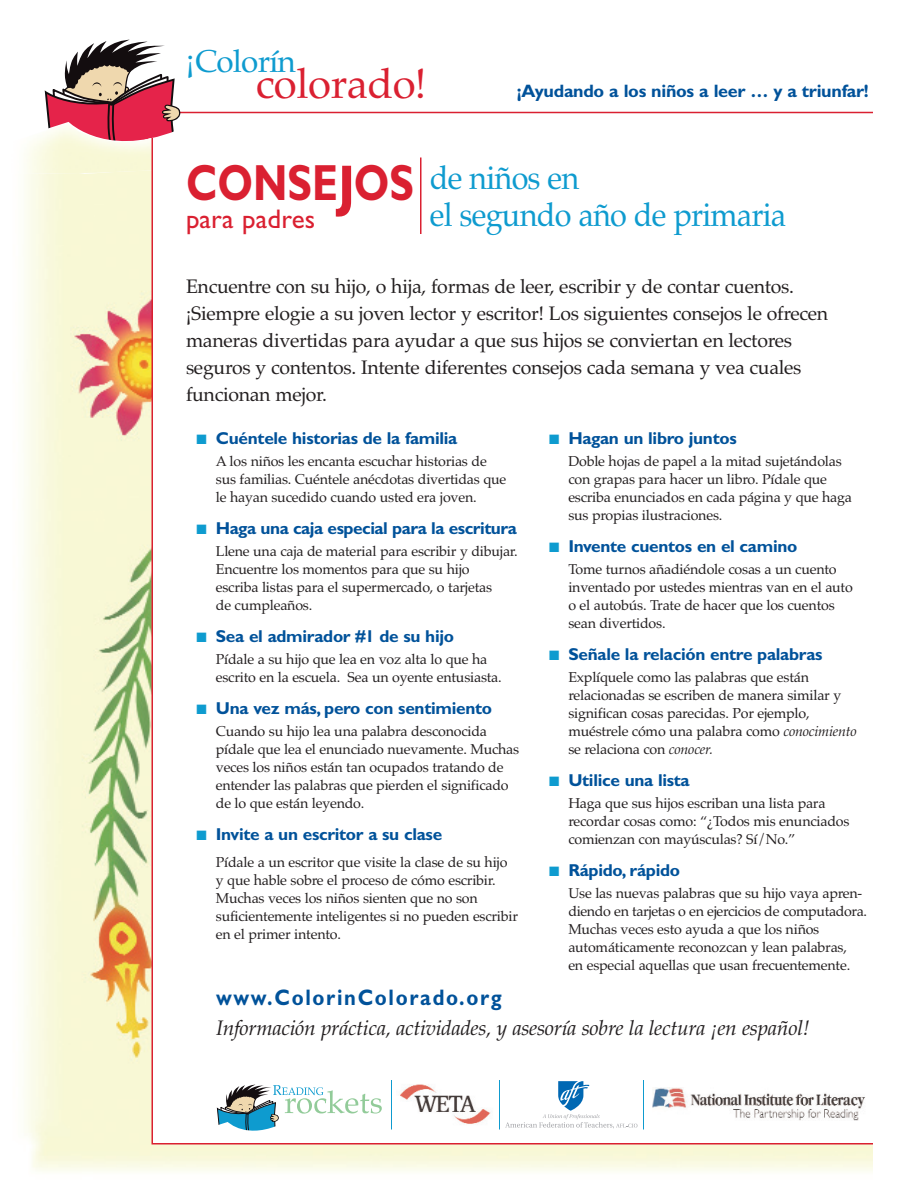
<style>
.page{position:relative;width:918px;height:1188px;background:#fff}
.page>*{position:absolute;margin:0;border:0;box-sizing:border-box;transform-origin:0 0}
.t1{font:700 51px "Gill Sans";color:#da2031;scale:.8 1}
.t2{font:42px "Palatino";letter-spacing:-.01em;color:#da2031}
.t3{font:33px/37.5px "Palatino";letter-spacing:-.025em;color:#0e9bcf;scale:.93 1}
.t4{font:31.5px "Palatino";letter-spacing:-.025em;color:#0e9bcf}
.t5{font:27px "Gill Sans";letter-spacing:.005em;color:#da2031}
.t6{font:700 22.5px "Gill Sans";letter-spacing:.085em;color:#01529a;scale:.9 1}
.t7{font:italic 21px "Palatino";letter-spacing:-.015em;color:#231f20}
.t8{font:19.5px/27px "Palatino";letter-spacing:-.015em;color:#231f20}
.t9{font:700 18px "Gill Sans";letter-spacing:-.015em;color:#01529a}
.t10{font:700 17.25px "Gill Sans";letter-spacing:-.015em;color:#01529a}
.t11{font:14.25px/18px "Palatino";letter-spacing:-.015em;color:#231f20}
.s1{color:#0e9bcf}
.s2{font-style:italic}
</style>
<div class="page">
<img style="left:24px;top:180px;width:849px;height:992px">
<div style="left:153px;top:112px;width:765px;height:1031px;background:#fff"></div>
<img style="left:400px;top:1084px;width:91px;height:40px">
<svg style="left:505px;top:1081px;width:132px;height:48px"></svg>
<img style="left:652px;top:1088px;width:213px;height:32px">
<svg style="left:216px;top:1084px;width:166px;height:47px"></svg>
<hr style="left:391px;top:1080px;width:1px;height:50px;background:#0e9bcf">
<hr style="left:499px;top:1080px;width:1px;height:50px;background:#0e9bcf">
<hr style="left:643px;top:1080px;width:1px;height:50px;background:#0e9bcf">
<hr style="left:180px;top:112px;width:693px;height:1px;background:#da2031">
<hr style="left:420px;top:158px;width:2px;height:76px;background:#da2031">
<hr style="left:152px;top:1143px;width:721px;height:1px;background:#da2031">
<svg style="left:44px;top:39px;width:151px;height:99px"></svg>
<img style="left:24px;top:123px;width:129px;height:57px">
<hr style="left:152px;top:138px;width:1px;height:1005px;background:#da2031">
<h3 class="t4" style="left:195px;top:49px;width:102px">Colorín</h3>
<h3 class="t4" style="left:186px;top:46px;width:10px">¡</h3>
<h2 class="t2" style="left:256px;top:67px;width:173px">colorado!</h2>
<p class="t9" style="left:517px;top:85px;width:353px">¡Ayudando a los niños a leer … y a triunfar!</p>
<h3 class="t5" style="left:186px;top:210px;width:170px">para padres <sup>J</sup></h3>
<h3 class="t3" style="left:430px;top:163px;width:385px">de niños en<br>el segundo año de primaria</h3>
<h1 class="t1" style="left:186px;top:165px;width:287px">CONSE OS</h1>
<p class="t8" style="left:186px;top:275px;width:644px">Encuentre con su hijo, o hija, formas de leer, escribir y de contar cuentos. ¡Siempre elogie a su joven lector y escritor! Los siguientes consejos le ofrecen maneras divertidas para ayudar a que sus hijos se conviertan en lectores seguros y contentos. Intente diferentes consejos cada semana y vea cuales funcionan mejor.</p>
<p class="t10" style="left:197px;top:432px;width:262px"><span class="s1">■</span> Cuéntele historias de la familia</p>
<p class="t11" style="left:216px;top:454px;width:292px">A los niños les encanta escuchar historias de sus familias. Cuéntele anécdotas divertidas que le hayan sucedido cuando usted era joven.</p>
<p class="t10" style="left:197px;top:522px;width:322px"><span class="s1">■</span> Haga una caja especial para la escritura</p>
<p class="t11" style="left:216px;top:544px;width:303px">Llene una caja de material para escribir y dibujar.<br>Encuentre los momentos para que su hijo<br>escriba listas para el supermercado, o tarjetas<br>de cumpleaños.</p>
<p class="t10" style="left:197px;top:630px;width:259px"><span class="s1">■</span> Sea el admirador #1 de su hijo</p>
<p class="t11" style="left:216px;top:652px;width:287px">Pídale a su hijo que lea en voz alta lo que ha escrito en la escuela. Sea un oyente entusiasta.</p>
<p class="t10" style="left:197px;top:702px;width:297px"><span class="s1">■</span> Una vez más, pero con sentimiento</p>
<p class="t11" style="left:216px;top:724px;width:305px">Cuando su hijo lea una palabra desconocida pídale que lea el enunciado nuevamente. Muchas veces los niños están tan ocupados tratando de entender las palabras que pierden el significado de lo que están leyendo.</p>
<p class="t10" style="left:197px;top:828px;width:247px"><span class="s1">■</span> Invite a un escritor a su clase</p>
<p class="t11" style="left:216px;top:855px;width:304px">Pídale a un escritor que visite la clase de su hijo y que hable sobre el proceso de cómo escribir.<br>Muchas veces los niños sienten que no son suficientemente inteligentes si no pueden escribir en el primer intento.</p>
<p class="t10" style="left:549px;top:432px;width:189px"><span class="s1">■</span> Hagan un libro juntos</p>
<p class="t11" style="left:568px;top:454px;width:285px">Doble hojas de papel a la mitad sujetándolas con grapas para hacer un libro. Pídale que escriba enunciados en cada página y que haga sus propias ilustraciones.</p>
<p class="t10" style="left:549px;top:540px;width:250px"><span class="s1">■</span> Invente cuentos en el camino</p>
<p class="t11" style="left:568px;top:562px;width:286px">Tome turnos añadiéndole cosas a un cuento inventado por ustedes mientras van en el auto o el autobús. Trate de hacer que los cuentos sean divertidos.</p>
<p class="t10" style="left:549px;top:648px;width:275px"><span class="s1">■</span> Señale la relación entre palabras</p>
<p class="t11" style="left:568px;top:670px;width:290px">Explíquele como las palabras que están relacionadas se escriben de manera similar y significan cosas parecidas. Por ejemplo, muéstrele cómo una palabra como <span class="s2">conocimiento </span>se relaciona con <span class="s2">conocer.</span></p>
<p class="t10" style="left:549px;top:774px;width:142px"><span class="s1">■</span> Utilice una lista</p>
<p class="t11" style="left:568px;top:796px;width:283px">Haga que sus hijos escriban una lista para recordar cosas como: “¿Todos mis enunciados comienzan con mayúsculas? Sí/No.”</p>
<p class="t10" style="left:549px;top:864px;width:132px"><span class="s1">■</span> Rápido, rápido</p>
<p class="t11" style="left:568px;top:886px;width:300px">Use las nuevas palabras que su hijo vaya apren&shy;diendo en tarjetas o en ejercicios de computadora.<br>Muchas veces esto ayuda a que los niños automáticamente reconozcan y lean palabras,<br>en especial aquellas que usan frecuentemente.</p>
<h3 class="t6" style="left:216px;top:990px;width:319px">www.ColorinColorado.org</h3>
<h3 class="t7" style="left:216px;top:1020px;width:595px">Información práctica, actividades, y asesoría sobre la lectura ¡en español!</h3>
</div>
